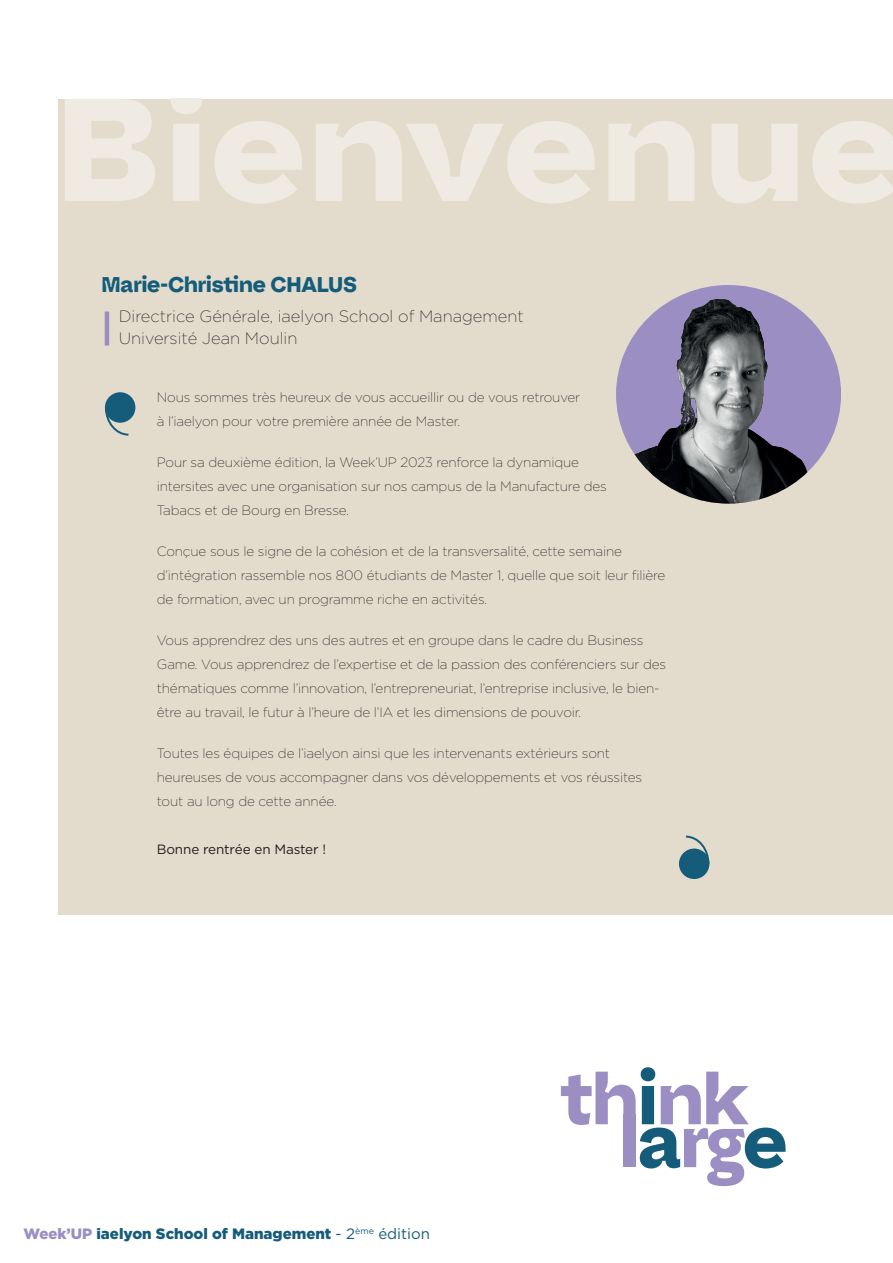
<style>
.page{position:relative;width:893px;height:1263px;background:#fff}
.page>*{position:absolute;margin:0;border:0;box-sizing:border-box;transform-origin:0 0}
.t1{font:700 145.5px "Bauziet Norm Extra";letter-spacing:.02em;color:#f0ebe2;scale:1.06 1}
.t2{font:700 72px "Bauziet Norm Extra";letter-spacing:-.02em;color:#9b8ec3}
.t3{font:700 21.3px "Bauziet Norm Extra";letter-spacing:-.01em;color:#155c7a}
.t4{font:200 16.5px/22.5px "Gotham";color:#231f20}
.t5{font:900 15px "Gotham";color:#155c7a}
.t6{font:200 13.5px/24px "Gotham";letter-spacing:-.01em;color:#231f20}
.t7{font:13.5px "Gotham";letter-spacing:-.01em;color:#231f20}
.s1{color:#9b8ec3}
.s2{font-weight:400}
.s3{color:#155c7a}
</style>
<div class="page">
<div style="left:59px;top:99px;width:834px;height:815px;background:#e3dccd"></div>
<hr style="left:105px;top:311px;width:4px;height:34px;background:#9b8ec3">
<div style="left:105px;top:392px;width:30px;height:31px;background:#155c7a;border-radius:50%"></div>
<svg style="left:104px;top:405px;width:26px;height:31px"></svg>
<div style="left:679px;top:848px;width:30px;height:31px;background:#155c7a;border-radius:50%"></div>
<svg style="left:684px;top:835px;width:26px;height:31px"></svg>
<img style="left:616px;top:285px;width:225px;height:219px">
<h1 class="t1" style="left:56px;top:52px;width:801px">Bienvenue</h1>
<h3 class="t3" style="left:102px;top:270px;width:257px">Marie-Christine CHALUS</h3>
<p class="t4" style="left:119px;top:305px;width:407px">Directrice Générale, iaelyon School of Management<br>Université Jean Moulin</p>
<p class="t6" style="left:157px;top:385px;width:425px">Nous sommes très heureux de vous accueillir ou de vous retrouver à l’iaelyon pour votre première année de Master.</p>
<p class="t6" style="left:157px;top:450px;width:452px">Pour sa deuxième édition, la Week’UP 2023 renforce la dynamique intersites avec une organisation sur nos campus de la Manufacture des<br>Tabacs et de Bourg en Bresse.</p>
<p class="t6" style="left:157px;top:539px;width:510px">Conçue sous le signe de la cohésion et de la transversalité, cette semaine d’intégration rassemble nos 800 étudiants de Master 1, quelle que soit leur filière de formation, avec un programme riche en activités.</p>
<p class="t6" style="left:157px;top:628px;width:511px">Vous apprendrez des uns des autres et en groupe dans le cadre du Business Game. Vous apprendrez de l’expertise et de la passion des conférenciers sur des thématiques comme l’innovation, l’entrepreneuriat, l’entreprise inclusive, le bien&shy;être au travail, le futur à l’heure de l’IA et les dimensions de pouvoir.</p>
<p class="t6" style="left:157px;top:741px;width:487px">Toutes les équipes de l’iaelyon ainsi que les intervenants extérieurs sont heureuses de vous accompagner dans vos développements et vos réussites tout au long de cette année.</p>
<p class="t7" style="left:157px;top:842px;width:171px">Bonne rentrée en Master !</p>
<p class="t5" style="left:24px;top:1225px;width:408px"><span class="s1">Week’UP</span> iaelyon School of Management <span class="s2">- 2</span><sup>ème</sup> <span class="s2">édition</span></p>
<h2 class="t2" style="left:560px;top:1051px;width:190px">th<span class="s3">i</span>nk</h2>
<h2 class="t2" style="left:620px;top:1093px;width:169px">l<span class="s3">a</span>rg<span class="s3">e</span></h2>
</div>
